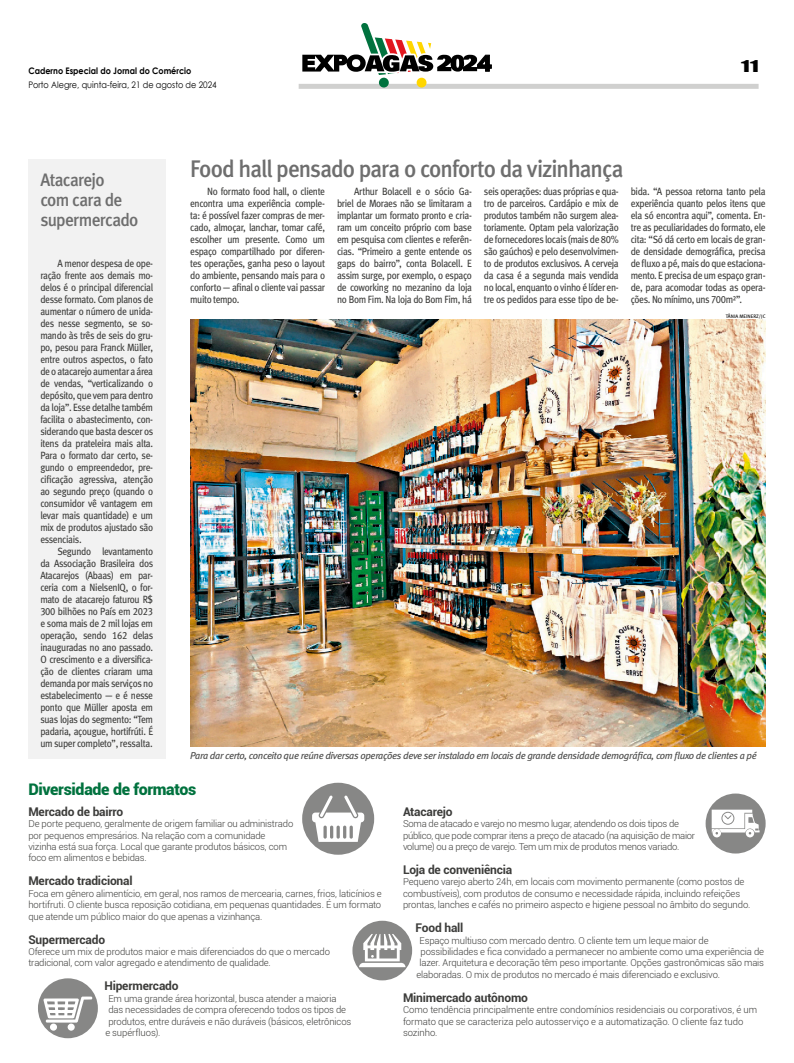
<style>
.page{position:relative;width:794px;height:1063px;background:#fff}
.page>*{position:absolute;margin:0;border:0;box-sizing:border-box;transform-origin:0 0}
.Retranca_2_1{font:24px "Meta Medium LF";letter-spacing:-.045em;color:#6e6e6e;scale:.95 1}
.Retranca_2_1-2{font:18px/20px "Meta Medium LF";letter-spacing:-.04em;color:#6e6e6e;scale:.95 1}
.SUBTIT_BOX{font:900 16px "Roboto";letter-spacing:-.02em;color:#00723e}
.CARTOLA{font:15px "Impact";color:#000;scale:1.5 1}
.TEXTO{font:700 12px "Roboto";letter-spacing:-.015em;color:#3c3c3a}
.TEXTO-2{font:10.5px/12px "Meta Book LF";letter-spacing:-.04em;color:#3c3c3a;text-align:justify;scale:.9 1}
.Legenda{font:italic 10px "Meta";letter-spacing:-.03em;color:#4a4a49}
.TEXTO-3{font:300 9.5px/11.4px "Roboto";letter-spacing:-.015em;color:#3c3c3a}
.t1{font:9px "Century Gothic";color:#000;scale:.9 1}
.t2{font:700 9px "Century Gothic";color:#000;scale:.9 1}
.Crédito{font:5px "Meta Book Caps";color:#000}
</style>
<div class="page">
<div style="left:299px;top:84px;width:459px;height:5px;background:#d0d0cf"></div>
<div style="left:416px;top:78px;width:10px;height:10px;background:#ffd600;border-radius:50%"></div>
<div style="left:379px;top:78px;width:10px;height:10px;background:#00723e;border-radius:50%"></div>
<svg style="left:302px;top:23px;width:190px;height:52px"></svg>
<div style="left:28px;top:159px;width:138px;height:600px;background:#f2f2f2"></div>
<img style="left:190px;top:320px;width:575px;height:427px">
<svg style="left:38px;top:978px;width:60px;height:60px"></svg>
<svg style="left:302px;top:783px;width:72px;height:72px"></svg>
<svg style="left:323px;top:826px;width:4px;height:13px"></svg>
<svg style="left:349px;top:826px;width:4px;height:13px"></svg>
<svg style="left:705px;top:794px;width:60px;height:60px"></svg>
<svg style="left:352px;top:921px;width:60px;height:59px"></svg>
<p class="t2" style="left:28px;top:64px;width:183px">Caderno Especial do Jornal do Comércio</p>
<p class="CARTOLA" style="left:741px;top:55px;width:13px">11</p>
<p class="t1" style="left:28px;top:78px;width:211px">Porto Alegre, quinta-feira, 21 de agosto de 2024</p>
<p class="Retranca_2_1-2" style="left:40px;top:169px;width:105px">Atacarejo<br>com cara de supermercado</p>
<p class="TEXTO-2" style="left:40px;top:257px;width:127px;text-indent:17px">A menor despesa de ope&shy;ração frente aos demais mo&shy;delos é o principal diferencial desse formato. Com planos de aumentar o número de unida&shy;des nesse segmento, se so&shy;mando às três de seis do gru&shy;po, pesou para Franck Müller, entre outros aspectos, o fato de o atacarejo aumentar a área de vendas, “verticalizando o depósito, que vem para dentro da loja”. Esse detalhe também facilita o abastecimento, con&shy;siderando que basta descer os itens da prateleira mais alta.<br>Para o formato dar certo, se&shy;gundo o empreendedor, pre&shy;cificação agressiva, atenção ao segundo preço (quando o consumidor vê vantagem em levar mais quantidade) e um mix de produtos ajustado são essenciais.</p>
<p class="TEXTO-2" style="left:40px;top:545px;width:127px;text-indent:17px">Segundo levantamento da Associação Brasileira dos Atacarejos (Abaas) em par&shy;ceria com a NielsenIQ, o for&shy;mato de atacarejo faturou R$ 300 bilhões no País em 2023 e soma mais de 2 mil lojas em operação, sendo 162 delas inauguradas no ano passado.<br>O crescimento e a diversifica&shy;ção de clientes criaram uma demanda por mais serviços no estabelecimento — e é nesse ponto que Müller aposta em suas lojas do segmento: “Tem padaria, açougue, hortifrúti. É um super completo”, ressalta.</p>
<p class="Retranca_2_1" style="left:190px;top:155px;width:457px">Food hall pensado para o conforto da vizinhança</p>
<p class="TEXTO-2" style="left:190px;top:185px;width:151px;text-indent:17px">No formato food hall, o cliente encontra uma experiência comple&shy;ta: é possível fazer compras de mer&shy;cado, almoçar, lanchar, tomar café, escolher um presente. Como um espaço compartilhado por diferen&shy;tes operações, ganha peso o layout do ambiente, pensando mais para o conforto — afinal o cliente vai passar muito tempo.</p>
<p class="TEXTO-2" style="left:337px;top:185px;width:151px;text-indent:17px">Arthur Bolacell e o sócio Ga&shy;briel de Moraes não se limitaram a implantar um formato pronto e cria&shy;ram um conceito próprio com base em pesquisa com clientes e referên&shy;cias. “Primeiro a gente entende os gaps do bairro”, conta Bolacell. E assim surge, por exemplo, o espaço de coworking no mezanino da loja no Bom Fim. Na loja do Bom Fim, há</p>
<p class="TEXTO-2" style="left:484px;top:185px;width:151px">seis operações: duas próprias e qua&shy;tro de parceiros. Cardápio e mix de produtos também não surgem alea&shy;toriamente. Optam pela valorização de fornecedores locais (mais de 80% são gaúchos) e pelo desenvolvimen&shy;to de produtos exclusivos. A cerveja da casa é a segunda mais vendida no local, enquanto o vinho é líder en&shy;tre os pedidos para esse tipo de be-</p>
<p class="TEXTO-2" style="left:631px;top:185px;width:151px">bida. “A pessoa retorna tanto pela experiência quanto pelos itens que ela só encontra aqui”, comenta. En&shy;tre as peculiaridades do formato, ele cita: “Só dá certo em locais de gran&shy;de densidade demográfica, precisa de fluxo a pé, mais do que estaciona&shy;mento. E precisa de um espaço gran&shy;de, para acomodar todas as opera&shy;ções. No mínimo, uns 700m²”.</p>
<p class="Crédito" style="left:726px;top:314px;width:41px">TÂNIA MEINERZ/JC</p>
<p class="Legenda" style="left:190px;top:749px;width:568px">Para dar certo, conceito que reúne diversas operações deve ser instalado em locais de grande densidade demográfica, com fluxo de clientes a pé</p>
<p class="SUBTIT_BOX" style="left:28px;top:778px;width:170px">Diversidade de formatos</p>
<p class="TEXTO" style="left:28px;top:803px;width:97px">Mercado de bairro</p>
<p class="TEXTO-3" style="left:28px;top:818px;width:266px">De porte pequeno, geralmente de origem familiar ou administrado por pequenos empresários. Na relação com a comunidade vizinha está sua força. Local que garante produtos básicos, com foco em alimentos e bebidas.</p>
<p class="TEXTO" style="left:28px;top:873px;width:106px">Mercado tradicional</p>
<p class="TEXTO-3" style="left:28px;top:887px;width:355px;text-align:justify">Foca em gênero alimentício, em geral, nos ramos de mercearia, carnes, frios, laticínios e hortifruti. O cliente busca reposição cotidiana, em pequenas quantidades. É um formato que atende um público maior do que apenas a vizinhança.</p>
<p class="TEXTO" style="left:28px;top:931px;width:78px">Supermercado</p>
<p class="TEXTO-3" style="left:28px;top:946px;width:303px">Oferece um mix de produtos maior e mais diferenciados do que o mercado tradicional, com valor agregado e atendimento de qualidade.</p>
<p class="TEXTO" style="left:104px;top:978px;width:76px">Hipermercado</p>
<p class="TEXTO-3" style="left:108px;top:992px;width:230px">Em uma grande área horizontal, busca atender a maioria</p>
<p class="TEXTO-3" style="left:108px;top:1004px;width:239px">das necessidades de compra oferecendo todos os tipos de</p>
<p class="TEXTO-3" style="left:108px;top:1015px;width:244px">produtos, entre duráveis e não duráveis (básicos, eletrônicos</p>
<p class="TEXTO-3" style="left:105px;top:1027px;width:56px">e supérfluos).</p>
<p class="TEXTO" style="left:403px;top:803px;width:51px">Atacarejo</p>
<p class="TEXTO-3" style="left:403px;top:818px;width:294px">Soma de atacado e varejo no mesmo lugar, atendendo os dois tipos de público, que pode comprar itens a preço de atacado (na aquisição de maior volume) ou a preço de varejo. Tem um mix de produtos menos variado.</p>
<p class="TEXTO" style="left:403px;top:861px;width:111px">Loja de conveniência</p>
<p class="TEXTO-3" style="left:403px;top:876px;width:349px">Pequeno varejo aberto 24h, em locais com movimento permanente (como postos de combustíveis), com produtos de consumo e necessidade rápida, incluindo refeições prontas, lanches e cafés no primeiro aspecto e higiene pessoal no âmbito do segundo.</p>
<p class="TEXTO" style="left:415px;top:919px;width:49px">Food hall</p>
<p class="TEXTO-3" style="left:419px;top:934px;width:291px">Espaço multiuso com mercado dentro. O cliente tem um leque maior de</p>
<p class="TEXTO-3" style="left:420px;top:946px;width:345px">possibilidades e fica convidado a permanecer no ambiente como uma experiência de</p>
<p class="TEXTO-3" style="left:419px;top:957px;width:346px">lazer. Arquitetura e decoração têm peso importante. Opções gastronômicas são mais</p>
<p class="TEXTO-3" style="left:416px;top:968px;width:305px">elaboradas. O mix de produtos no mercado é mais diferenciado e exclusivo.</p>
<p class="TEXTO" style="left:403px;top:989px;width:126px">Minimercado autônomo</p>
<p class="TEXTO-3" style="left:403px;top:1004px;width:356px">Como tendência principalmente entre condomínios residenciais ou corporativos, é um formato que se caracteriza pelo autosserviço e a automatização. O cliente faz tudo sozinho.</p>
</div>
